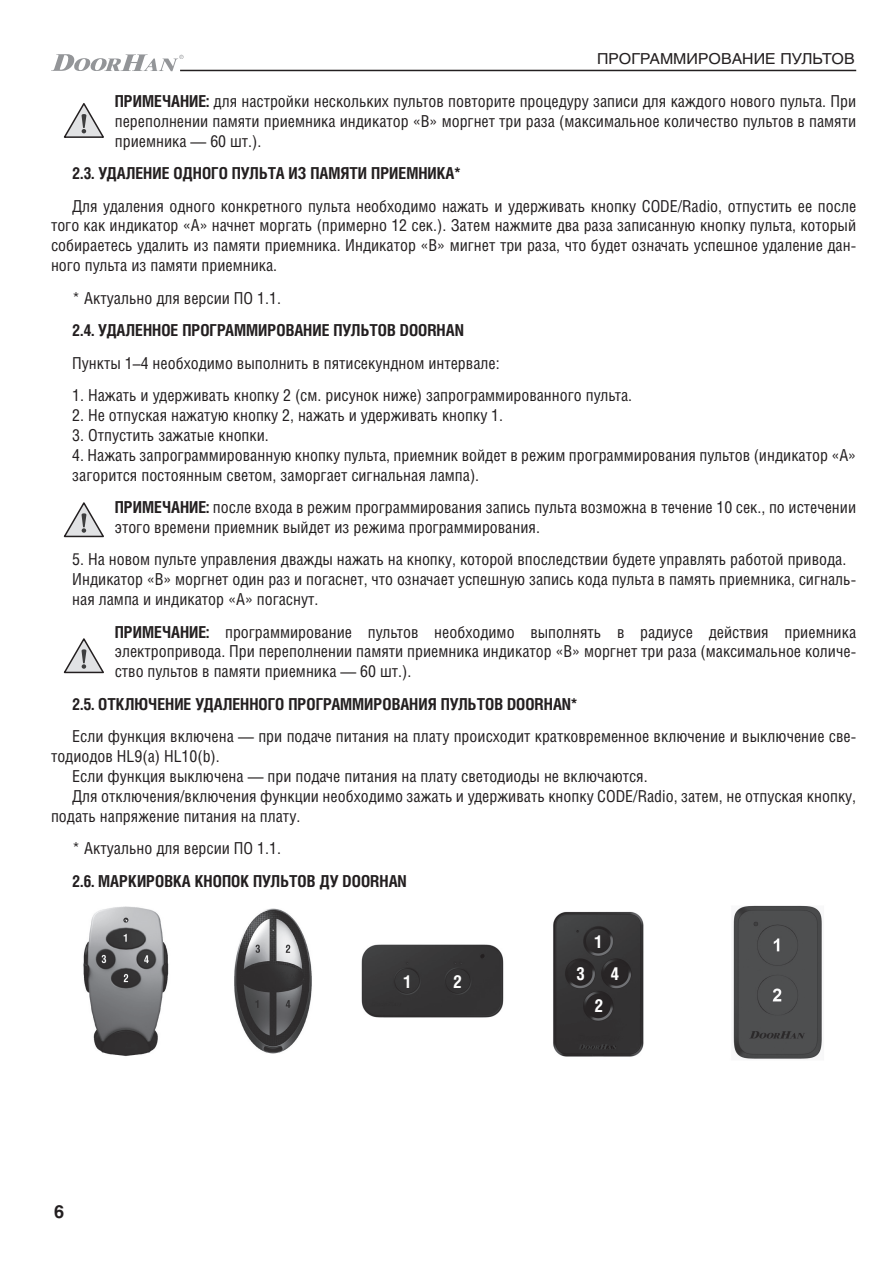
<style>
.page{position:relative;width:893px;height:1263px;background:#fff}
.page>*{position:absolute;margin:0;border:0;box-sizing:border-box;transform-origin:0 0}
.t1{font:700 18px "Helios";color:#231f20}
.t2{font:700 17.85px "Helios Cond";color:#fff}
.t3{font:16.5px/19.8px "Helios Cond";color:#231f20;text-align:justify}
.t4{font:700 16.5px "Helios Cond";color:#231f20}
.t5{font:15px "Helios";color:#231f20;scale:1.05 1}
.s1{font-weight:700}
</style>
<div class="page">
<hr style="left:180px;top:70px;width:676px;height:1px;background:#231f20">
<svg style="left:51px;top:54px;width:133px;height:17px"></svg>
<svg style="left:63px;top:638px;width:41px;height:36px"></svg>
<svg style="left:63px;top:502px;width:41px;height:36px"></svg>
<svg style="left:63px;top:103px;width:41px;height:35px"></svg>
<img style="left:83px;top:906px;width:229px;height:150px">
<img style="left:733px;top:905px;width:89px;height:154px">
<img style="left:361px;top:944px;width:143px;height:74px">
<img style="left:553px;top:911px;width:91px;height:146px">
<p class="t5" style="left:597px;top:49px;width:247px">ПРОГРАММИРОВАНИЕ ПУЛЬТОВ</p>
<p class="t3" style="left:115px;top:91px;width:743px"><span class="s1">ПРИМЕЧАНИЕ:</span> для настройки нескольких пультов повторите процедуру записи для каждого нового пульта. При переполнении памяти приемника индикатор «В» моргнет три раза (максимальное количество пультов в памяти приемника — 60 шт.).</p>
<p class="t4" style="left:72px;top:163px;width:390px">2.3. УДАЛЕНИЕ ОДНОГО ПУЛЬТА ИЗ ПАМЯТИ ПРИЕМНИКА*</p>
<p class="t3" style="left:51px;top:196px;width:807px;text-indent:21px">Для удаления одного конкретного пульта необходимо нажать и удерживать кнопку CODE/Radio, отпустить ее после того как индикатор «A» начнет моргать (примерно 12 сек.). Затем нажмите два раза записанную кнопку пульта, который собираетесь удалить из памяти приемника. Индикатор «B» мигнет три раза, что будет означать успешное удаление дан&shy;ного пульта из памяти приемника.</p>
<p class="t3" style="left:72px;top:288px;width:210px">* Актуально для версии ПО 1.1.</p>
<p class="t4" style="left:72px;top:320px;width:393px">2.4. УДАЛЕННОЕ ПРОГРАММИРОВАНИЕ ПУЛЬТОВ DOORHAN</p>
<p class="t3" style="left:72px;top:353px;width:429px">Пункты 1–4 необходимо выполнить в пятисекундном интервале:</p>
<p class="t3" style="left:72px;top:385px;width:561px">1. Нажать и удерживать кнопку 2 (см. рисунок ниже) запрограммированного пульта.</p>
<p class="t3" style="left:72px;top:405px;width:432px">2. Не отпуская нажатую кнопку 2, нажать и удерживать кнопку 1.</p>
<p class="t3" style="left:72px;top:425px;width:198px">3. Отпустить зажатые кнопки.</p>
<p class="t3" style="left:72px;top:445px;width:785px">4. Нажать запрограммированную кнопку пульта, приемник войдет в режим программирования пультов (индикатор «А» загорится постоянным светом, заморгает сигнальная лампа).</p>
<p class="t3" style="left:115px;top:497px;width:743px"><span class="s1">ПРИМЕЧАНИЕ:</span> после входа в режим программирования запись пульта возможна в течение 10 сек., по истечении этого времени приемник выйдет из режима программирования.</p>
<p class="t3" style="left:72px;top:549px;width:785px;text-align:left">5. На новом пульте управления дважды нажать на кнопку, которой впоследствии будете управлять работой привода.<br>Индикатор «В» моргнет один раз и погаснет, что означает успешную запись кода пульта в память приемника, сигналь&shy;ная лампа и индикатор «А» погаснут.</p>
<p class="t3" style="left:115px;top:621px;width:743px"><span class="s1">ПРИМЕЧАНИЕ:</span> программирование пультов необходимо выполнять в радиусе действия приемника электропривода. При переполнении памяти приемника индикатор «В» моргнет три раза (максимальное количе&shy;ство пультов в памяти приемника — 60 шт.).</p>
<p class="t4" style="left:72px;top:694px;width:507px">2.5. ОТКЛЮЧЕНИЕ УДАЛЕННОГО ПРОГРАММИРОВАНИЯ ПУЛЬТОВ DOORHAN*</p>
<p class="t3" style="left:72px;top:726px;width:785px">Если функция включена — при подаче питания на плату происходит кратковременное включение и выключение све-</p>
<p class="t3" style="left:51px;top:746px;width:170px">тодиодов HL9(a) HL10(b).</p>
<p class="t3" style="left:72px;top:766px;width:577px">Если функция выключена — при подаче питания на плату светодиоды не включаются.</p>
<p class="t3" style="left:72px;top:786px;width:785px">Для отключения/включения функции необходимо зажать и удерживать кнопку CODE/Radio, затем, не отпуская кнопку,</p>
<p class="t3" style="left:51px;top:805px;width:251px">подать напряжение питания на плату.</p>
<p class="t3" style="left:72px;top:838px;width:210px">* Актуально для версии ПО 1.1.</p>
<p class="t4" style="left:72px;top:871px;width:336px">2.6. МАРКИРОВКА КНОПОК ПУЛЬТОВ ДУ DOORHAN</p>
<p class="t1" style="left:54px;top:1201px;width:12px">6</p>
<p class="t2" style="left:403px;top:971px;width:10px">1</p>
<p class="t2" style="left:453px;top:970px;width:11px">2</p>
<p class="t2" style="left:594px;top:931px;width:10px">1</p>
<p class="t2" style="left:576px;top:962px;width:11px">3</p>
<p class="t2" style="left:611px;top:963px;width:10px">4</p>
<p class="t2" style="left:594px;top:995px;width:11px">2</p>
</div>
